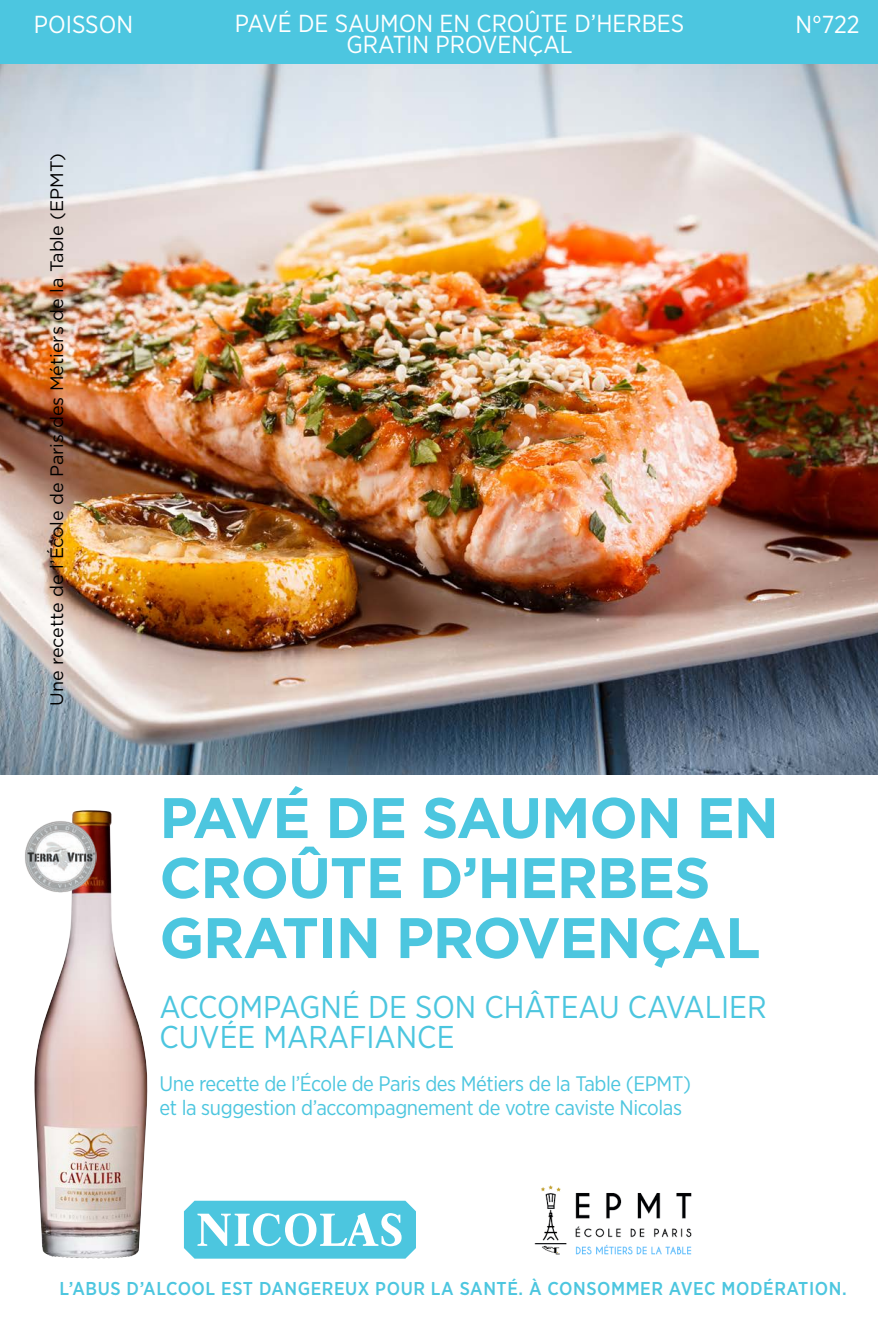
<style>
.page{position:relative;width:878px;height:1317px;background:#fff}
.page>*{position:absolute;margin:0;border:0;box-sizing:border-box;transform-origin:0 0}
.t1{font:700 57px/60px "Gotham";letter-spacing:-.02em;color:#4cc6df}
.t2{font:31.5px "Gotham Narrow";color:#4cc6df}
.t3{font:24.6px "Gotham Narrow";color:#fff}
.t4{font:21px/24px "Gotham Narrow";letter-spacing:-.02em;color:#4cc6df}
.t5{font:500 18.6px "Gotham Narrow";letter-spacing:.03em;color:#4cc6df}
.t6{font:18px "Gotham";color:#000}
</style>
<div class="page">
<img style="left:0;top:64px;width:877px;height:711px">
<img style="left:534px;top:1185px;width:158px;height:70px">
<div style="left:0;top:0;width:877px;height:64px;background:#4cc6e0"></div>
<svg style="left:184px;top:1201px;width:232px;height:58px"></svg>
<img style="left:34px;top:810px;width:114px;height:449px">
<img style="left:25px;top:820px;width:72px;height:72px">
<p class="t3" style="left:34px;top:9px;width:101px">POISSON</p>
<p class="t3" style="left:235px;top:9px;width:451px">PAVÉ DE SAUMON EN CROÛTE D’HERBES</p>
<p class="t3" style="left:346px;top:30px;width:228px">GRATIN PROVENÇAL</p>
<p class="t3" style="left:794px;top:9px;width:66px">N°722</p>
<p class="t6" style="left:45px;top:706px;width:555px;rotate:-90deg">Une recette de l’École de Paris des Métiers de la Table (EPMT)</p>
<p class="t1" style="left:159px;top:787px;width:620px">PAVÉ DE SAUMON EN<br>CROÛTE D’HERBES</p>
<p class="t1" style="left:159px;top:907px;width:602px">GRATIN PROVENÇAL</p>
<p class="t2" style="left:159px;top:987px;width:608px">ACCOMPAGNÉ DE SON CHÂTEAU CAVALIER</p>
<p class="t2" style="left:159px;top:1017px;width:296px">CUVÉE MARAFIANCE</p>
<p class="t4" style="left:159px;top:1071px;width:532px">Une recette de l’École de Paris des Métiers de la Table (EPMT) et la suggestion d’accompagnement de votre caviste Nicolas</p>
<p class="t5" style="left:59px;top:1276px;width:788px">L’ABUS D’ALCOOL EST DANGEREUX POUR LA SANTÉ. À CONSOMMER AVEC MODÉRATION.</p>
</div>
